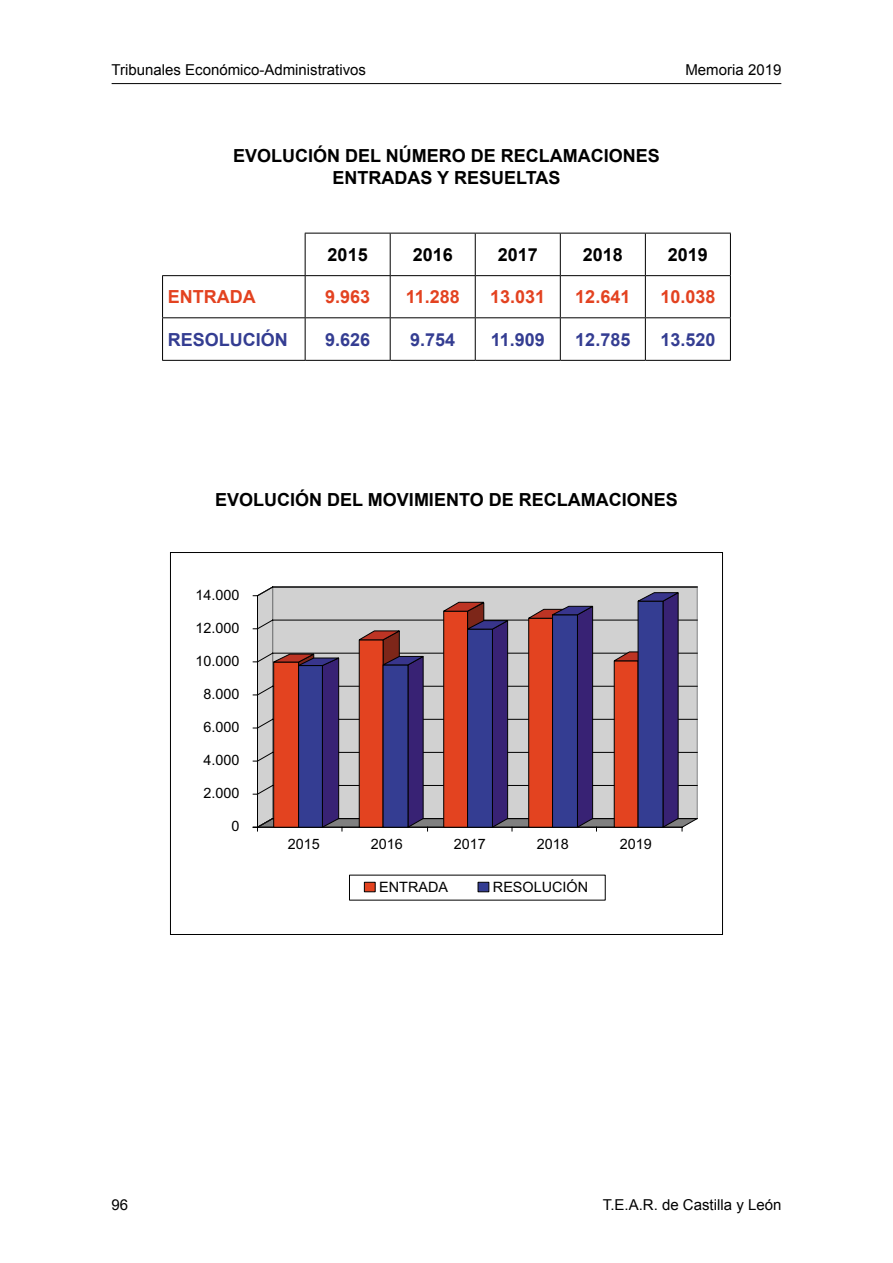
<style>
.page{position:relative;width:893px;height:1263px;background:#fff}
.page>*{position:absolute;margin:0;border:0;box-sizing:border-box;transform-origin:0 0}
.xl30_wrd_4{font:700 18px "Arial";color:#000}
.t1{font:700 18px "Arial";color:#343d92}
.t2{font:700 18px "Arial";color:#e34220}
.xl28_wrd_2{font:700 18px "Arial";color:#000}
.Normal_wrd_10{font:700 18px "Arial";color:#000}
.t3{font:15px "Arial";color:#000}
.t4{font:14.25px "Arial";color:#000}
</style>
<div class="page">
<hr style="left:112px;top:83px;width:669px;height:1px;background:#000">
<hr style="left:305px;top:233px;width:85px;height:1px;background:#000">
<hr style="left:390px;top:233px;width:85px;height:1px;background:#000">
<hr style="left:390px;top:233px;width:1px;height:42px;background:#000">
<hr style="left:475px;top:233px;width:85px;height:1px;background:#000">
<hr style="left:475px;top:233px;width:1px;height:42px;background:#000">
<hr style="left:560px;top:233px;width:85px;height:1px;background:#000">
<hr style="left:560px;top:233px;width:1px;height:42px;background:#000">
<hr style="left:645px;top:233px;width:86px;height:1px;background:#000">
<hr style="left:645px;top:233px;width:1px;height:42px;background:#000">
<hr style="left:730px;top:233px;width:1px;height:42px;background:#000">
<hr style="left:162px;top:276px;width:1px;height:41px;background:#000">
<hr style="left:305px;top:276px;width:1px;height:41px;background:#000">
<hr style="left:390px;top:276px;width:1px;height:41px;background:#000">
<hr style="left:475px;top:276px;width:1px;height:41px;background:#000">
<hr style="left:560px;top:276px;width:1px;height:41px;background:#000">
<hr style="left:645px;top:276px;width:1px;height:41px;background:#000">
<hr style="left:730px;top:276px;width:1px;height:41px;background:#000">
<hr style="left:162px;top:317px;width:143px;height:1px;background:#000">
<hr style="left:162px;top:318px;width:1px;height:42px;background:#000">
<hr style="left:305px;top:317px;width:85px;height:1px;background:#000">
<hr style="left:305px;top:318px;width:1px;height:42px;background:#000">
<hr style="left:390px;top:317px;width:85px;height:1px;background:#000">
<hr style="left:390px;top:318px;width:1px;height:42px;background:#000">
<hr style="left:475px;top:317px;width:85px;height:1px;background:#000">
<hr style="left:475px;top:318px;width:1px;height:42px;background:#000">
<hr style="left:560px;top:317px;width:85px;height:1px;background:#000">
<hr style="left:560px;top:318px;width:1px;height:42px;background:#000">
<hr style="left:645px;top:317px;width:86px;height:1px;background:#000">
<hr style="left:645px;top:318px;width:1px;height:42px;background:#000">
<hr style="left:730px;top:318px;width:1px;height:42px;background:#000">
<hr style="left:162px;top:360px;width:143px;height:1px;background:#000">
<hr style="left:305px;top:360px;width:85px;height:1px;background:#000">
<hr style="left:390px;top:360px;width:85px;height:1px;background:#000">
<hr style="left:475px;top:360px;width:85px;height:1px;background:#000">
<hr style="left:560px;top:360px;width:85px;height:1px;background:#000">
<hr style="left:645px;top:360px;width:86px;height:1px;background:#000">
<hr style="left:305px;top:233px;width:1px;height:42px;background:#000">
<hr style="left:162px;top:275px;width:143px;height:1px;background:#000">
<hr style="left:305px;top:275px;width:85px;height:1px;background:#000">
<hr style="left:390px;top:275px;width:85px;height:1px;background:#000">
<hr style="left:475px;top:275px;width:85px;height:1px;background:#000">
<hr style="left:560px;top:275px;width:85px;height:1px;background:#000">
<hr style="left:645px;top:275px;width:86px;height:1px;background:#000">
<div style="left:364px;top:882px;width:12px;height:10px;background:#e34320;border:1px solid #000"></div>
<div style="left:478px;top:882px;width:11px;height:10px;background:#343d92;border:1px solid #000"></div>
<svg style="left:257px;top:587px;width:440px;height:244px;background:#8f6d83"></svg>
<p class="t3" style="left:112px;top:60px;width:256px">Tribunales Económico-Administrativos</p>
<p class="t3" style="left:685px;top:60px;width:97px">Memoria 2019</p>
<p class="xl28_wrd_2" style="left:233px;top:144px;width:428px">EVOLUCIÓN DEL NÚMERO DE RECLAMACIONES</p>
<p class="Normal_wrd_10" style="left:333px;top:165px;width:229px">ENTRADAS Y RESUELTAS</p>
<p class="xl30_wrd_4" style="left:328px;top:243px;width:42px">2015</p>
<p class="xl30_wrd_4" style="left:413px;top:243px;width:42px">2016</p>
<p class="xl30_wrd_4" style="left:498px;top:243px;width:42px">2017</p>
<p class="xl30_wrd_4" style="left:583px;top:243px;width:42px">2018</p>
<p class="xl30_wrd_4" style="left:668px;top:243px;width:42px">2019</p>
<p class="t2" style="left:168px;top:285px;width:89px">ENTRADA</p>
<p class="t2" style="left:325px;top:285px;width:47px">9.963</p>
<p class="t2" style="left:406px;top:285px;width:56px">11.288</p>
<p class="t2" style="left:490px;top:285px;width:57px">13.031</p>
<p class="t2" style="left:575px;top:285px;width:57px">12.641</p>
<p class="t2" style="left:660px;top:285px;width:57px">10.038</p>
<p class="t1" style="left:168px;top:327px;width:122px">RESOLUCIÓN</p>
<p class="t1" style="left:325px;top:327px;width:47px">9.626</p>
<p class="t1" style="left:410px;top:327px;width:47px">9.754</p>
<p class="t1" style="left:491px;top:327px;width:56px">11.909</p>
<p class="t1" style="left:575px;top:327px;width:57px">12.785</p>
<p class="t1" style="left:660px;top:327px;width:57px">13.520</p>
<p class="xl30_wrd_4" style="left:215px;top:488px;width:464px">EVOLUCIÓN DEL MOVIMIENTO DE RECLAMACIONES</p>
<p class="t4" style="left:195px;top:586px;width:46px">14.000</p>
<p class="t4" style="left:195px;top:619px;width:46px">12.000</p>
<p class="t4" style="left:195px;top:652px;width:46px">10.000</p>
<p class="t4" style="left:203px;top:685px;width:38px">8.000</p>
<p class="t4" style="left:203px;top:718px;width:38px">6.000</p>
<p class="t4" style="left:203px;top:751px;width:38px">4.000</p>
<p class="t4" style="left:203px;top:784px;width:38px">2.000</p>
<p class="t4" style="left:231px;top:817px;width:10px">0</p>
<p class="t4" style="left:288px;top:835px;width:34px">2015</p>
<p class="t4" style="left:371px;top:835px;width:34px">2016</p>
<p class="t4" style="left:454px;top:835px;width:34px">2017</p>
<p class="t4" style="left:537px;top:835px;width:34px">2018</p>
<p class="t4" style="left:620px;top:835px;width:34px">2019</p>
<p class="t4" style="left:379px;top:877px;width:70px">ENTRADA</p>
<p class="t4" style="left:493px;top:877px;width:97px">RESOLUCIÓN</p>
<p class="t3" style="left:112px;top:1195px;width:18px">96</p>
<p class="t3" style="left:603px;top:1195px;width:180px">T.E.A.R. de Castilla y León</p>
</div>
